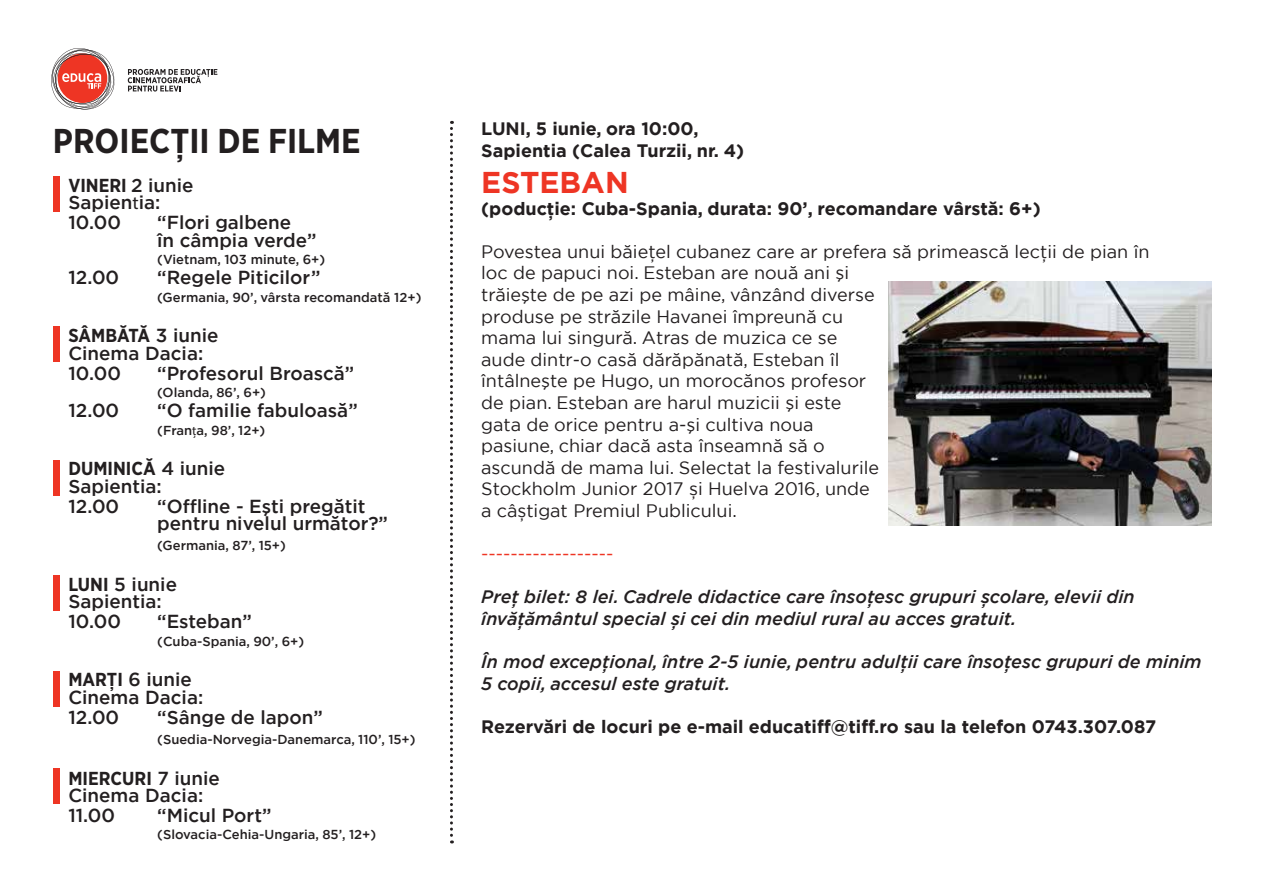
<style>
.page{position:relative;width:1263px;height:893px;background:#fff}
.page>*{position:absolute;margin:0;border:0;box-sizing:border-box;transform-origin:0 0}
.t1{font:700 34.35px "Gotham Narrow";color:#231f20}
.t2{font:700 30px "Gotham";color:#ee3524}
.t3{font:500 18.75px/20.2px "Gotham";color:#231f20}
.t4{font:700 18.75px "Gotham Narrow";color:#231f20}
.t5{font:18px/21.6px "Gotham";color:#231f20}
.t6{font:italic 500 18px/21.6px "Gotham";color:#231f20}
.t7{font:700 18px/21.6px "Gotham";color:#231f20}
.t8{font:18px "Gotham";color:#ee3524}
.t9{font:500 13.05px "Gotham";color:#231f20}
.s1{font-family:"Gotham";font-weight:500}
.s2{font-family:"Myriad Pro";font-weight:400}
.s3{font-family:"Gotham Narrow";font-weight:700}
</style>
<div class="page">
<svg style="left:51px;top:48px;width:64px;height:61px"></svg>
<svg style="left:128px;top:69px;width:89px;height:23px"></svg>
<div style="left:53px;top:176px;width:7px;height:36px;background:#ee3524"></div>
<div style="left:53px;top:326px;width:7px;height:36px;background:#ee3524"></div>
<div style="left:53px;top:460px;width:7px;height:36px;background:#ee3524"></div>
<div style="left:53px;top:575px;width:7px;height:36px;background:#ee3524"></div>
<div style="left:53px;top:671px;width:7px;height:36px;background:#ee3524"></div>
<div style="left:53px;top:768px;width:7px;height:36px;background:#ee3524"></div>
<svg style="left:450px;top:121px;width:3px;height:722px"></svg>
<img style="left:889px;top:281px;width:323px;height:244px">
<h1 class="t1" style="left:53px;top:119px;width:309px">PROIECŢII DE FILME</h1>
<p class="t7" style="left:481px;top:118px;width:264px">LUNI, 5 iunie, ora 10:00,<br>Sapientia (Calea Turzii, nr. 4)</p>
<h2 class="t2" style="left:481px;top:162px;width:149px">ESTEBAN</h2>
<p class="t7" style="left:481px;top:197px;width:561px">(poducţie: Cuba-Spania, durata: 90’, recomandare vârstă: 6+)</p>
<p class="t5" style="left:481px;top:240px;width:670px">Povestea unui băieţel cubanez care ar prefera să primească lecţii de pian în loc de papuci noi. Esteban are nouă ani şi<br>trăieşte de pe azi pe mâine, vânzând diverse<br>produse pe străzile Havanei împreună cu<br>mama lui singură. Atras de muzica ce se<br>aude dintr-o casă dărăpănată, Esteban îl<br>întâlneşte pe Hugo, un morocănos profesor<br>de pian. Esteban are harul muzicii şi este<br>gata de orice pentru a-şi cultiva noua<br>pasiune, chiar dacă asta înseamnă să o<br>ascundă de mama lui. Selectat la festivalurile<br>Stockholm Junior 2017 și Huelva 2016, unde<br>a câștigat Premiul Publicului.</p>
<p class="t8" style="left:481px;top:542px;width:134px">------------------</p>
<p class="t6" style="left:481px;top:586px;width:655px">Preţ bilet: 8 lei. Cadrele didactice care însoţesc grupuri școlare, elevii din învăţământul special și cei din mediul rural au acces gratuit.</p>
<p class="t6" style="left:481px;top:651px;width:722px">În mod excepţional, între 2-5 iunie, pentru adulţii care însoţesc grupuri de minim<br>5 copii, accesul este gratuit.</p>
<p class="t7" style="left:481px;top:716px;width:677px">Rezervări de locuri pe e-mail educatiff@tiff.ro sau la telefon 0743.307.087</p>
<p class="t4" style="left:68px;top:173px;width:127px">VINERI <span class="s1">2 iunie</span></p>
<p class="t3" style="left:68px;top:192px;width:93px">Sapien<span class="s2">t</span>ia:<br>10.00</p>
<p class="t3" style="left:157px;top:214px;width:161px;line-height:17.4px">“Flori galbene<br>în câmpia verde”</p>
<p class="t9" style="left:157px;top:251px;width:169px">(Vietnam, 103 minute, 6+)</p>
<p class="t3" style="left:68px;top:267px;width:52px">12.00</p>
<p class="t3" style="left:157px;top:267px;width:165px">“Regele Piticilor”</p>
<p class="t9" style="left:157px;top:289px;width:266px">(Germania, 90’, vârsta recomandată 12+)</p>
<p class="t4" style="left:68px;top:324px;width:151px">SÂMBĂTĂ <span class="s1">3 iunie</span></p>
<p class="t3" style="left:68px;top:343px;width:136px">Cinema Dacia:<br>10.00</p>
<p class="t3" style="left:157px;top:363px;width:199px">“Profesorul Broască”</p>
<p class="t9" style="left:157px;top:384px;width:110px">(Olanda, 86’, 6+)</p>
<p class="t3" style="left:68px;top:400px;width:52px">12.00</p>
<p class="t3" style="left:157px;top:400px;width:202px">“O familie fabuloasă”</p>
<p class="t9" style="left:157px;top:422px;width:110px">(Fran<span class="s2">ț</span>a, 98’, 12+)</p>
<p class="t4" style="left:68px;top:457px;width:158px">DUMINICĂ <span class="s1">4 iunie</span></p>
<p class="t3" style="left:68px;top:476px;width:95px">Sapientia:<br>12.00</p>
<p class="t3" style="left:157px;top:497px;width:232px;line-height:17.4px">“Offline - Eşti pregătit pentru nivelul următor?”</p>
<p class="t9" style="left:157px;top:537px;width:130px">(Germania, 87’, 15+)</p>
<p class="t3" style="left:68px;top:575px;width:110px;line-height:17.4px"><span class="s3">LUNI</span> 5 iunie<br>Sapientia:</p>
<p class="t3" style="left:68px;top:611px;width:54px">10.00</p>
<p class="t3" style="left:157px;top:611px;width:96px">“Esteban”</p>
<p class="t9" style="left:157px;top:633px;width:148px">(Cuba-Spania, 90’, 6+)</p>
<p class="t3" style="left:68px;top:671px;width:136px;line-height:17.4px"><span class="s3">MARŢI</span> 6 iunie<br>Cinema Dacia:</p>
<p class="t3" style="left:68px;top:707px;width:52px">12.00</p>
<p class="t3" style="left:157px;top:707px;width:167px">“Sânge de lapon”</p>
<p class="t9" style="left:157px;top:731px;width:260px">(Suedia-Norvegia-Danemarca, 110’, 15+)</p>
<p class="t4" style="left:68px;top:766px;width:153px">MIERCURI <span class="s1">7 iunie</span></p>
<p class="t3" style="left:68px;top:785px;width:136px">Cinema Dacia:<br>11.00</p>
<p class="t3" style="left:157px;top:805px;width:116px">“Micul Port”</p>
<p class="t9" style="left:157px;top:826px;width:220px">(Slovacia-Cehia-Ungaria, 85’, 12+)</p>
</div>
